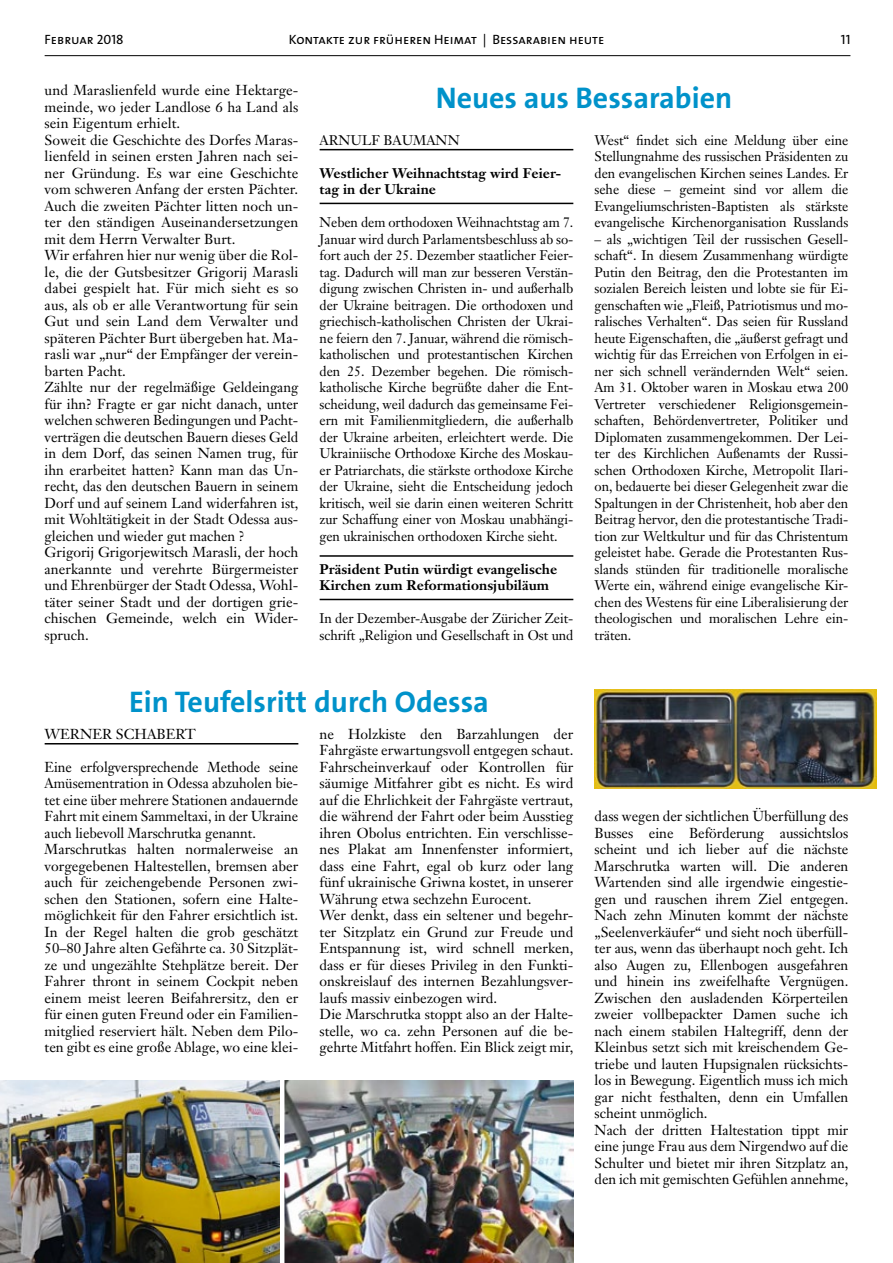
<style>
.page{position:relative;width:893px;height:1263px;background:#fff}
.page>*{position:absolute;margin:0;border:0;box-sizing:border-box;transform-origin:0 0}
.t1{font:700 30px "The Sans B7";color:#0092ca}
.t2{font:14.25px/16.5px "Janson Text";color:#000}
.t3{font:13.8px/16.5px "Janson Text";letter-spacing:-.005em;color:#000;text-align:justify}
.t4{font:700 13.8px/16.5px "Janson Text";letter-spacing:.005em;color:#000}
.t5{font:13.5px "The Sans Caps";color:#000}
</style>
<div class="page">
<hr style="left:45px;top:55px;width:805px;height:1px;background:#000">
<hr style="left:320px;top:149px;width:253px;height:1px;background:#000">
<hr style="left:320px;top:203px;width:253px;height:1px;background:#000">
<hr style="left:320px;top:555px;width:253px;height:2px;background:#000">
<hr style="left:320px;top:599px;width:253px;height:1px;background:#000">
<hr style="left:45px;top:743px;width:253px;height:1px;background:#000">
<img style="left:0;top:1080px;width:573px;height:183px">
<img style="left:595px;top:689px;width:282px;height:99px">
<hr style="left:280px;top:1070px;width:4px;height:193px;background:#fff">
<p class="t5" style="left:45px;top:28px;width:80px">Februar 2018</p>
<p class="t5" style="left:289px;top:28px;width:317px">Kontakte zur früheren Heimat | Bessarabien heute</p>
<p class="t5" style="left:841px;top:28px;width:11px">11</p>
<p class="t2" style="left:45px;top:82px;width:255px">und Maraslienfeld wurde eine Hektarge&shy;meinde, wo jeder Landlose 6 ha Land als sein Eigentum erhielt.<br>Soweit die Geschichte des Dorfes Maras&shy;lienfeld in seinen ersten Jahren nach sei&shy;ner Gründung. Es war eine Geschichte vom schweren Anfang der ersten Pächter.<br>Auch die zweiten Pächter litten noch un&shy;ter den ständigen Auseinandersetzungen mit dem Herrn Verwalter Burt.<br>Wir erfahren hier nur wenig über die Rol&shy;le, die der Gutsbesitzer Grigorij Marasli dabei gespielt hat. Für mich sieht es so aus, als ob er alle Verantwortung für sein Gut und sein Land dem Verwalter und späteren Pächter Burt übergeben hat. Ma&shy;rasli war „nur“ der Empfänger der verein&shy;barten Pacht.<br>Zählte nur der regelmäßige Geldeingang für ihn? Fragte er gar nicht danach, unter welchen schweren Bedingungen und Pacht&shy;verträgen die deutschen Bauern dieses Geld in dem Dorf, das seinen Namen trug, für ihn erarbeitet hatten? Kann man das Un&shy;recht, das den deutschen Bauern in seinem Dorf und auf seinem Land widerfahren ist, mit Wohltätigkeit in der Stadt Odessa aus&shy;gleichen und wieder gut machen ?<br>Grigorij Grigorjewitsch Marasli, der hoch anerkannte und verehrte Bürgermeister und Ehrenbürger der Stadt Odessa, Wohl&shy;täter seiner Stadt und der dortigen grie&shy;chischen Gemeinde, welch ein Wider&shy;spruch.</p>
<h1 class="t1" style="left:436px;top:82px;width:298px">Neues aus Bessarabien</h1>
<p class="t3" style="left:595px;top:131px;width:255px">West“ findet sich eine Meldung über eine Stellungnahme des russischen Präsidenten zu den evangelischen Kirchen seines Landes. Er sehe diese – gemeint sind vor allem die Evangeliumschristen-Baptisten als stärkste evangelische Kirchenorganisation Russlands</p>
<p class="t3" style="left:595px;top:231px;width:255px;text-align:left">– als „wichtigen Teil der russischen Gesell&shy;schaft“. In diesem Zusammenhang würdigte Putin den Beitrag, den die Protestanten im sozialen Bereich leisten und lobte sie für Ei&shy;genschaften wie „Fleiß, Patriotismus und mo&shy;ralisches Verhalten“. Das seien für Russland heute Eigenschaften, die „äußerst gefragt und wichtig für das Erreichen von Erfolgen in ei&shy;ner sich schnell verändernden Welt“ seien.<br>Am 31. Oktober waren in Moskau etwa 200<br>Vertreter verschiedener Religionsgemein&shy;schaften, Behördenvertreter, Politiker und Diplomaten zusammengekommen. Der Lei&shy;ter des Kirchlichen Außenamts der Russi&shy;schen Orthodoxen Kirche, Metropolit Ilari&shy;on, bedauerte bei dieser Gelegenheit zwar die Spaltungen in der Christenheit, hob aber den Beitrag hervor, den die protestantische Tradi&shy;tion zur Weltkultur und für das Christentum geleistet habe. Gerade die Protestanten Rus&shy;slands stünden für traditionelle moralische Werte ein, während einige evangelische Kir&shy;chen des Westens für eine Liberalisierung der theologischen und moralischen Lehre ein&shy;träten.</p>
<p class="t3" style="left:320px;top:131px;width:21px">Arnulf</p>
<p class="t3" style="left:383px;top:131px;width:22px">Baumann</p>
<p class="t4" style="left:320px;top:164px;width:243px">Westlicher Weihnachtstag wird Feier&shy;tag in der Ukraine</p>
<p class="t3" style="left:320px;top:214px;width:255px">Neben dem orthodoxen Weihnachtstag am 7.<br>Januar wird durch Parlamentsbeschluss ab so&shy;fort auch der 25. Dezember staatlicher Feier&shy;tag. Dadurch will man zur besseren Verstän&shy;digung zwischen Christen in- und außerhalb der Ukraine beitragen. Die orthodoxen und griechisch-katholischen Christen der Ukrai&shy;ne feiern den 7. Januar, während die römisch&shy;katholischen und protestantischen Kirchen den 25. Dezember begehen. Die römisch&shy;katholische Kirche begrüßte daher die Ent&shy;scheidung, weil dadurch das gemeinsame Fei&shy;ern mit Familienmitgliedern, die außerhalb der Ukraine arbeiten, erleichtert werde. Die Ukrainiische Orthodoxe Kirche des Moskau&shy;er Patriarchats, die stärkste orthodoxe Kirche der Ukraine, sieht die Entscheidung jedoch kritisch, weil sie darin einen weiteren Schritt zur Schaffung einer von Moskau unabhängi&shy;gen ukrainischen orthodoxen Kirche sieht.</p>
<p class="t4" style="left:320px;top:560px;width:239px">Präsident Putin würdigt evangelische<br>Kirchen zum Reformationsjubiläum</p>
<p class="t3" style="left:320px;top:610px;width:255px">In der Dezember-Ausgabe der Züricher Zeit&shy;schrift „Religion und Gesellschaft in Ost und</p>
<h1 class="t1" style="left:129px;top:686px;width:361px">Ein Teufelsritt durch Odessa</h1>
<p class="t2" style="left:320px;top:725px;width:255px">ne Holzkiste den Barzahlungen der Fahrgäste erwartungsvoll entgegen schaut.<br>Fahrscheinverkauf oder Kontrollen für säumige Mitfahrer gibt es nicht. Es wird auf die Ehrlichkeit der Fahrgäste vertraut, die während der Fahrt oder beim Ausstieg ihren Obolus entrichten. Ein verschlisse&shy;nes Plakat am Innenfenster informiert, dass eine Fahrt, egal ob kurz oder lang fünf ukrainische Griwna kostet, in unserer Währung etwa sechzehn Eurocent.<br>Wer denkt, dass ein seltener und begehr&shy;ter Sitzplatz ein Grund zur Freude und Entspannung ist, wird schnell merken, dass er für dieses Privileg in den Funkti&shy;onskreislauf des internen Bezahlungsver&shy;laufs massiv einbezogen wird.<br>Die Marschrutka stoppt also an der Halte&shy;stelle, wo ca. zehn Personen auf die be&shy;gehrte Mitfahrt hoffen. Ein Blick zeigt mir,</p>
<p class="t2" style="left:45px;top:725px;width:27px">Werner</p>
<p class="t2" style="left:116px;top:725px;width:20px">Schabert</p>
<p class="t2" style="left:45px;top:758px;width:255px">Eine erfolgversprechende Methode seine Amüsementration in Odessa abzuholen bie&shy;tet eine über mehrere Stationen andauernde Fahrt mit einem Sammeltaxi, in der Ukraine auch liebevoll Marschrutka genannt.<br>Marschrutkas halten normalerweise an vorgegebenen Haltestellen, bremsen aber auch für zeichengebende Personen zwi&shy;schen den Stationen, sofern eine Halte&shy;möglichkeit für den Fahrer ersichtlich ist.<br>In der Regel halten die grob geschätzt 50–80 Jahre alten Gefährte ca. 30 Sitzplät&shy;ze und ungezählte Stehplätze bereit. Der Fahrer thront in seinem Cockpit neben einem meist leeren Beifahrersitz, den er für einen guten Freund oder ein Familien&shy;mitglied reserviert hält. Neben dem Pilo&shy;ten gibt es eine große Ablage, wo eine klei-</p>
<p class="t2" style="left:595px;top:808px;width:255px">dass wegen der sichtlichen Überfüllung des Busses eine Beförderung aussichtslos scheint und ich lieber auf die nächste Marschrutka warten will. Die anderen Wartenden sind alle irgendwie eingestie&shy;gen und rauschen ihrem Ziel entgegen.<br>Nach zehn Minuten kommt der nächste „Seelenverkäufer“ und sieht noch überfüll&shy;ter aus, wenn das überhaupt noch geht. Ich also Augen zu, Ellenbogen ausgefahren und hinein ins zweifelhafte Vergnügen.<br>Zwischen den ausladenden Körperteilen zweier vollbepackter Damen suche ich nach einem stabilen Haltegriff, denn der Kleinbus setzt sich mit kreischendem Ge&shy;triebe und lauten Hupsignalen rücksichts&shy;los in Bewegung. Eigentlich muss ich mich gar nicht festhalten, denn ein Umfallen scheint unmöglich.<br>Nach der dritten Haltestation tippt mir eine junge Frau aus dem Nirgendwo auf die Schulter und bietet mir ihren Sitzplatz an, den ich mit gemischten Gefühlen annehme,</p>
</div>
